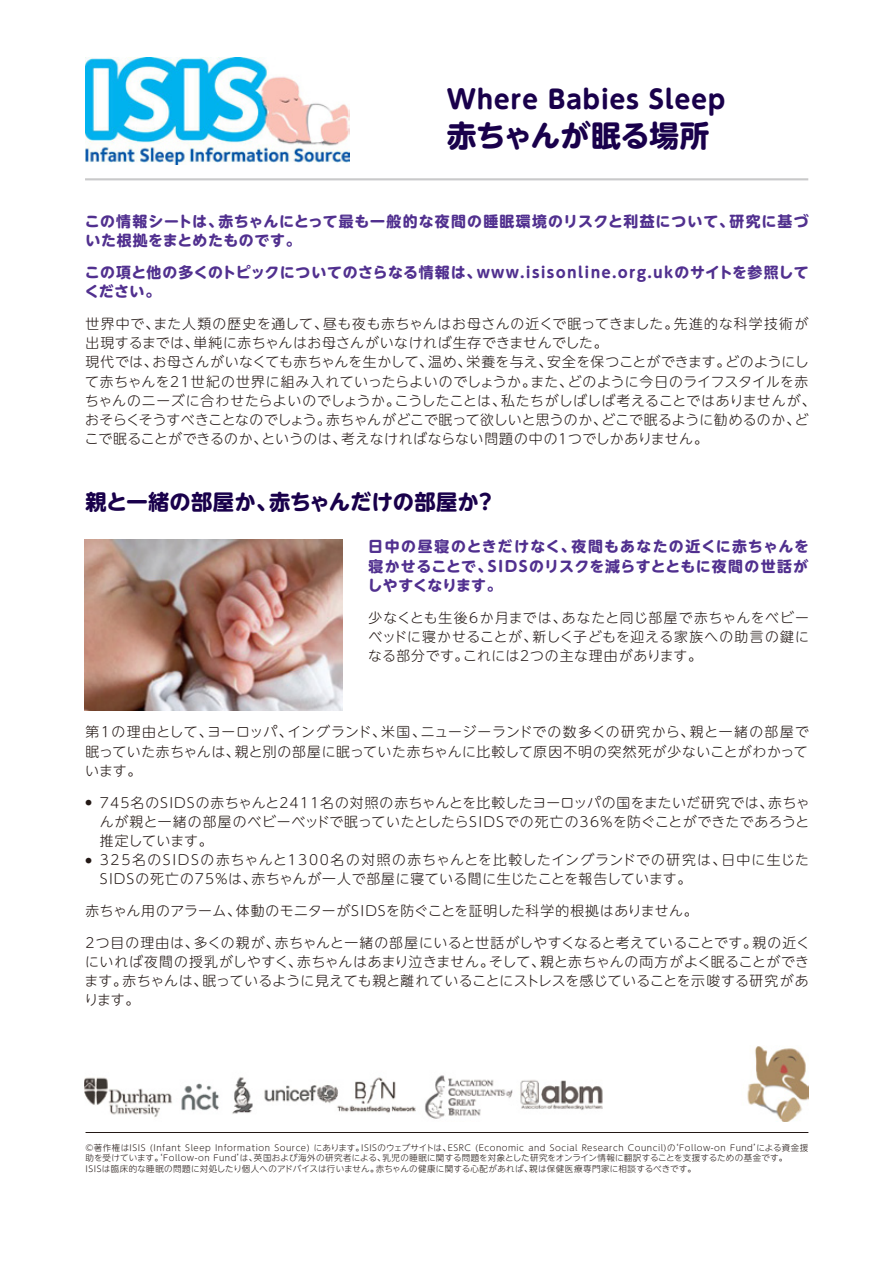
<style>
.page{position:relative;width:893px;height:1263px;background:#fff}
.page>*{position:absolute;margin:0;border:0;box-sizing:border-box;transform-origin:0 0}
.t1{font:700 29.7px "UD Shin M Go Pro";letter-spacing:-.02em;color:#19004b}
.t2{font:700 25.5px "UD Shin M Go Pro";letter-spacing:.02em;color:#19004b}
.t3{font:700 21.3px "UD Shin M Go Pro";letter-spacing:.01em;color:#19004b}
.t4{font:700 14.85px/19.2px "UD Shin M Go Pro";letter-spacing:.055em;color:#51308f}
.t5{font:300 13.8px/19.2px "UD Shin M Go Pro";letter-spacing:.04em;color:#231815;text-align:justify}
.t6{font:300 13.8px "UD Shin M Go Pro";letter-spacing:.09em;color:#231815}
.t7{font:300 13.8px "UD Shin M Go Pro";letter-spacing:.005em;color:#231815}
.t8{font:300 8.55px/10.6px "UD Shin M Go Pro";letter-spacing:.05em;color:#231815}
</style>
<div class="page">
<img style="left:84px;top:1046px;width:725px;height:76px">
<img style="left:85px;top:57px;width:265px;height:107px">
<hr style="left:85px;top:178px;width:723px;height:2px;background:#c9c9ca">
<hr style="left:86px;top:1132px;width:722px;height:1px;background:#231815">
<img style="left:84px;top:540px;width:259px;height:171px">
<h2 class="t2" style="left:447px;top:78px;width:280px">Where Babies Sleep</h2>
<h1 class="t1" style="left:447px;top:112px;width:264px">赤ちゃんが眠る場所</h1>
<p class="t4" style="left:85px;top:211px;width:725px">この情報シートは、赤ちゃんにとって最も一般的な夜間の睡眠環境のリスクと利益について、研究に基づいた根拠をまとめたものです。</p>
<p class="t4" style="left:84px;top:262px;width:726px">この項と他の多くのトピックについてのさらなる情報は、www.isisonline.org.ukのサイトを参照してください。</p>
<p class="t5" style="left:85px;top:314px;width:732px;text-align:left">世界中で、また人類の歴史を通して、昼も夜も赤ちゃんはお母さんの近くで眠ってきました。先進的な科学技術が出現するまでは、単純に赤ちゃんはお母さんがいなければ生存できませんでした。<br>現代では、お母さんがいなくても赤ちゃんを生かして、温め、栄養を与え、安全を保つことができます。どのようにして赤ちゃんを21世紀の世界に組み入れていったらよいのでしょうか。また、どのように今日のライフスタイルを赤ちゃんのニーズに合わせたらよいのでしょうか。こうしたことは、私たちがしばしば考えることではありませんが、おそらくそうすべきことなのでしょう。赤ちゃんがどこで眠って欲しいと思うのか、どこで眠るように勧めるのか、どこで眠ることができるのか、というのは、考えなければならない問題の中の１つでしかありません。</p>
<h3 class="t3" style="left:86px;top:485px;width:412px">親と一緒の部屋か、赤ちゃんだけの部屋か？</h3>
<p class="t4" style="left:367px;top:536px;width:443px;text-align:justify">日中の昼寝のときだけなく、夜間もあなたの近くに赤ちゃんを寝かせることで、SIDSのリスクを減らすとともに夜間の世話がしやすくなります。</p>
<p class="t5" style="left:368px;top:607px;width:442px">少なくとも生後6か月までは、あなたと同じ部屋で赤ちゃんをベビーベッドに寝かせることが、新しく子どもを迎える家族への助言の鍵になる部分です。これには2つの主な理由があります。</p>
<p class="t5" style="left:85px;top:722px;width:725px">第1の理由として、ヨーロッパ、イングランド、米国、ニュージーランドでの数多くの研究から、親と一緒の部屋で眠っていた赤ちゃんは、親と別の部屋に眠っていた赤ちゃんに比較して原因不明の突然死が少ないことがわかっています。</p>
<p class="t5" style="left:86px;top:792px;width:726px"><sup>●</sup> 745名のSIDSの赤ちゃんと2411名の対照の赤ちゃんとを比較したヨーロッパの国をまたいだ研究では、赤ちゃ</p>
<p class="t5" style="left:100px;top:811px;width:711px">んが親と一緒の部屋のベビーベッドで眠っていたとしたらSIDSでの死亡の36％を防ぐことができたであろうと</p>
<p class="t7" style="left:100px;top:829px;width:114px">推定しています。</p>
<p class="t6" style="left:86px;top:848px;width:725px"><sup>●　</sup>325名のSIDSの赤ちゃんと1300名の対照の赤ちゃんとを比較したイングランドでの研究は、日中に生じた</p>
<p class="t5" style="left:100px;top:868px;width:593px">SIDSの死亡の75％は、赤ちゃんが一人で部屋に寝ている間に生じたことを報告しています。</p>
<p class="t5" style="left:86px;top:900px;width:614px">赤ちゃん用のアラーム、体動のモニターがSIDSを防ぐことを証明した科学的根拠はありません。</p>
<p class="t5" style="left:84px;top:932px;width:727px">2つ目の理由は、多くの親が、赤ちゃんと一緒の部屋にいると世話がしやすくなると考えていることです。親の近くにいれば夜間の授乳がしやすく、赤ちゃんはあまり泣きません。そして、親と赤ちゃんの両方がよく眠ることができます。赤ちゃんは、眠っているように見えても親と離れていることにストレスを感じていることを示唆する研究があります。</p>
<p class="t8" style="left:86px;top:1141px;width:724px">©著作権はISIS (Infant Sleep Information Source) にあります。ISISのウェブサイトは、ESRC (Economic and Social Research Council)の‘Follow-on Fund’による資金援助を受けています。‘Follow-on Fund’は、英国および海外の研究者による、乳児の睡眠に関する問題を対象とした研究をオンライン情報に翻訳することを支援するための基金です。<br>ISISは臨床的な睡眠の問題に対処したり個人へのアドバイスは行いません。赤ちゃんの健康に関する心配があれば、親は保健医療専門家に相談するべきです。</p>
</div>
